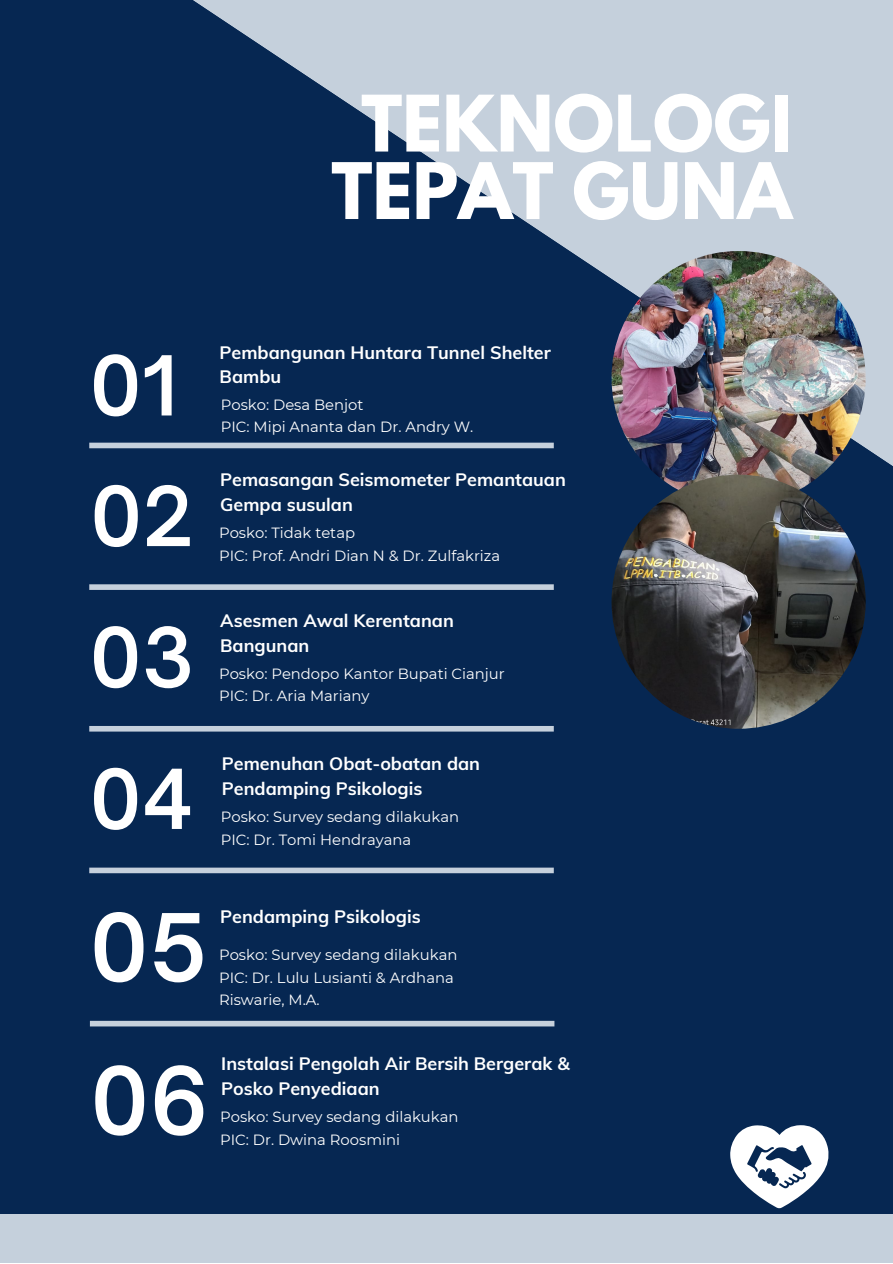
<style>
.page{position:relative;width:893px;height:1264px;background:#fff}
.page>*{position:absolute;margin:0;border:0;box-sizing:border-box;transform-origin:0 0}
.t1{font:600 89.4px/153.1px "Open Sauce One";color:#fff}
.t2{font:600 79.05px/141.6px "Open Sauce One";color:#fff}
.t3{font:700 69px/67.5px "League Spartan";color:#fff;text-align:center}
.t4{font:700 18px/24.8px "Muli";color:#fff}
.t5{font:14.85px/22.5px "Montserrat";color:#fff}
</style>
<div class="page">
<div style="left:0;top:0;width:892px;height:1262px;background:#062752"></div>
<svg style="left:186px;top:0;width:706px;height:520px"></svg>
<img style="left:611px;top:251px;width:254px;height:254px;border-radius:50%">
<div style="left:89px;top:442px;width:464px;height:6px;background:#c5d0dc"></div>
<div style="left:89px;top:584px;width:464px;height:6px;background:#c5d0dc"></div>
<div style="left:89px;top:726px;width:464px;height:5px;background:#c5d0dc"></div>
<div style="left:89px;top:867px;width:464px;height:6px;background:#c5d0dc"></div>
<div style="left:0;top:1213px;width:892px;height:49px;background:#c5d0dc"></div>
<div style="left:90px;top:1020px;width:464px;height:6px;background:#c5d0dc"></div>
<svg style="left:730px;top:1125px;width:99px;height:83px"></svg>
<img style="left:611px;top:474px;width:254px;height:254px;border-radius:50%">
<h3 class="t3" style="left:331px;top:99px;width:462px">TEKNOLOGI<br>TEPAT GUNA</h3>
<h2 class="t2" style="left:89px;top:314px;width:89px">01</h2>
<p class="t4" style="left:219px;top:339px;width:333px">Pembangunan Huntara Tunnel Shelter<br>Bambu</p>
<p class="t5" style="left:221px;top:393px;width:254px">Posko: Desa Benjot<br>PIC: Mipi Ananta dan Dr. Andry W.</p>
<h2 class="t2" style="left:90px;top:445px;width:105px">02</h2>
<p class="t4" style="left:220px;top:467px;width:347px">Pemasangan Seismometer Pemantauan<br>Gempa susulan</p>
<p class="t5" style="left:219px;top:522px;width:282px">Posko: Tidak tetap<br>PIC: Prof. Andri Dian N &amp; Dr. Zulfakriza</p>
<h2 class="t2" style="left:89px;top:586px;width:106px">03<br>04</h2>
<p class="t4" style="left:220px;top:607px;width:235px">Asesmen Awal Kerentanan<br>Bangunan</p>
<p class="t5" style="left:219px;top:662px;width:287px">Posko: Pendopo Kantor Bupati Cianjur<br>PIC: Dr. Aria Mariany</p>
<p class="t4" style="left:222px;top:751px;width:260px">Pemenuhan Obat-obatan dan<br>Pendamping Psikologis</p>
<p class="t5" style="left:221px;top:805px;width:240px">Posko: Survey sedang dilakukan<br>PIC: Dr. Tomi Hendrayana</p>
<h1 class="t1" style="left:89px;top:870px;width:121px">05<br>06</h1>
<p class="t4" style="left:220px;top:903px;width:202px">Pendamping Psikologis</p>
<p class="t5" style="left:219px;top:943px;width:240px">Posko: Survey sedang dilakukan<br>PIC: Dr. Lulu Lusianti &amp; Ardhana<br>Riswarie, M.A.</p>
<p class="t4" style="left:221px;top:1050px;width:350px">Instalasi Pengolah Air Bersih Bergerak &amp;<br>Posko Penyediaan</p>
<p class="t5" style="left:220px;top:1105px;width:240px">Posko: Survey sedang dilakukan<br>PIC: Dr. Dwina Roosmini</p>
</div>
